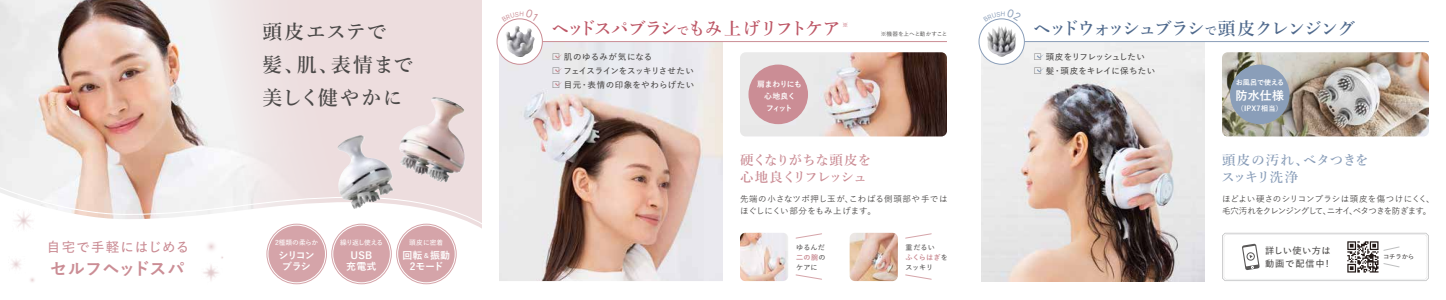
<style>
.page{position:relative;width:1446px;height:300px;background:#fff}
.page>*{position:absolute;margin:0;border:0;box-sizing:border-box;transform-origin:0 0}
.t1{font:600 19.8px/32.6px "Yu Min";letter-spacing:.045em;color:#4b4948}
.t2{font:600 17.7px "Yu Min";letter-spacing:-.095em;color:#506a8d}
.t3{font:600 17.7px "Yu Min";letter-spacing:-.07em;color:#bd5766}
.t4{font:700 17px "Yu Go Pr 6 N";letter-spacing:.015em;color:#cb8d95}
.t5{font:600 13.5px/17.7px "Yu Min";letter-spacing:-.05em;color:#cb8d95}
.t6{font:600 13.5px/17.7px "Yu Min";letter-spacing:-.005em;color:#8a9eb9}
.t7{font:600 13.5px "Yu Go Pr 6 N";letter-spacing:.07em;color:#cb8d95}
.t8{font:700 12px "Yu Go Pr 6 N";color:#fff}
.t9{font:700 9.9px/11.5px "Yu Go Pr 6 N";letter-spacing:-.01em;color:#fff;text-align:center}
.t10{font:600 9.2px/12.8px "Yu Go Pr 6 N";letter-spacing:.055em;color:#4b4948}
.t11{font:500 8.5px/12.8px "Yu Go Pr 6 N";letter-spacing:-.04em;color:#4b4948}
.t12{font:500 8.5px/12.8px "Yu Go Pr 6 N";letter-spacing:.04em;color:#4b4948}
.t13{font:600 8.5px "Yu Go Pr 6 N";letter-spacing:-.055em;color:#4b4948}
.t14{font:600 8.5px "Yu Go Pr 6 N";letter-spacing:.06em;color:#4b4948}
.t15{font:600 8.5px "Yu Go Pr 6 N";letter-spacing:.03em;color:#4b4948}
.t16{font:600 8.5px "Yu Go Pr 6 N";letter-spacing:-.04em;color:#4b4948}
.t17{font:600 8.5px "Yu Go Pr 6 N";letter-spacing:.055em;color:#4b4948}
.t18{font:700 7.8px/12px "Yu Go Pr 6 N";letter-spacing:-.065em;color:#fff;text-align:center}
.t19{font:600 7.1px/9.9px "Yu Go Pr 6 N";letter-spacing:-.005em;color:#595757}
.t20{font:600 7.1px/9.9px "Yu Go Pr 6 N";letter-spacing:.025em;color:#595757;text-align:justify}
.t21{font:700 7.1px "Yu Go Pr 6 N";letter-spacing:.01em;color:#fff}
.t22{font:700 7.1px "Yu Go Pr 6 N";letter-spacing:-.01em;color:#fff}
.t23{font:600 6.7px "Yu Go Pr 6 N";letter-spacing:-.005em;color:#fff}
.t24{font:600 6.7px "Yu Go Pr 6 N";letter-spacing:-.1em;color:#fff}
.t25{font:600 6.7px "Yu Go Pr 6 N";letter-spacing:-.025em;color:#fff}
.t26{font:600 6.4px "Yu Go Pr 6 N";letter-spacing:-.02em;color:#4b4948}
.t27{font:500 5.7px "Yu Go Pr 6 N";letter-spacing:-.015em;color:#4b4948}
.t28{font:500 5.7px "Yu Go Pr 6 N";color:#bd5766}
.s1{font-size:6.4px}
.s2{font-size:12px}
.s3{font-weight:700;color:#cb8d95}
</style>
<div class="page">
<img style="left:981px;top:42px;width:224px;height:239px">
<img style="left:499px;top:42px;width:224px;height:239px">
<img style="left:0;top:0;width:199px;height:183px">
<svg style="left:199px;top:0;width:283px;height:183px;background:#ebdfdf"></svg>
<svg style="left:266px;top:230px;width:191px;height:55px"></svg>
<svg style="left:70px;top:183px;width:412px;height:47px"></svg>
<hr style="left:538px;top:41px;width:409px;height:1px;background:#cb8d95">
<hr style="left:1019px;top:41px;width:410px;height:1px;background:#8a9eb9">
<div style="left:497px;top:19px;width:45px;height:45px;background:#fff;border-radius:50%"></div>
<div style="left:497px;top:18px;width:46px;height:47px;border:1px solid #cb8d95;border-radius:50%"></div>
<div style="left:979px;top:19px;width:45px;height:45px;background:#fff;border-radius:50%"></div>
<div style="left:978px;top:18px;width:47px;height:47px;border:1px solid #8a9eb9;border-radius:50%"></div>
<img style="left:740px;top:52px;width:207px;height:84px">
<img style="left:1222px;top:52px;width:207px;height:84px">
<svg style="left:905px;top:233px;width:27px;height:5px"></svg>
<svg style="left:905px;top:274px;width:27px;height:5px"></svg>
<svg style="left:796px;top:233px;width:26px;height:5px"></svg>
<svg style="left:795px;top:274px;width:27px;height:5px"></svg>
<div style="left:748px;top:64px;width:60px;height:60px;background:#cb8d95;border-radius:50%"></div>
<div style="left:1230px;top:64px;width:59px;height:60px;background:#8a9eb9;border-radius:50%"></div>
<img style="left:849px;top:232px;width:49px;height:49px">
<img style="left:740px;top:232px;width:48px;height:49px">
<svg style="left:555px;top:68px;width:7px;height:4px"></svg>
<svg style="left:555px;top:82px;width:7px;height:4px"></svg>
<svg style="left:555px;top:54px;width:7px;height:5px"></svg>
<svg style="left:1036px;top:68px;width:8px;height:4px"></svg>
<svg style="left:1036px;top:54px;width:8px;height:5px"></svg>
<img style="left:12px;top:266px;width:23px;height:16px">
<img style="left:166px;top:227px;width:89px;height:54px">
<img style="left:0;top:174px;width:70px;height:92px">
<div style="left:267px;top:224px;width:60px;height:60px;border:1px solid #d5a4a9;border-radius:50%"></div>
<div style="left:268px;top:225px;width:57px;height:57px;background:#d5a4a9;border-radius:50%"></div>
<div style="left:396px;top:224px;width:60px;height:60px;border:1px solid #d5a4a9;border-radius:50%"></div>
<div style="left:398px;top:225px;width:57px;height:57px;background:#d5a4a9;border-radius:50%"></div>
<div style="left:331px;top:224px;width:60px;height:60px;border:1px solid #d5a4a9;border-radius:50%"></div>
<div style="left:333px;top:225px;width:57px;height:57px;background:#d5a4a9;border-radius:50%"></div>
<svg style="left:1222px;top:232px;width:207px;height:49px"></svg>
<img style="left:506px;top:26px;width:29px;height:31px">
<img style="left:987px;top:26px;width:29px;height:31px">
<img style="left:337px;top:135px;width:43px;height:74px">
<img style="left:399px;top:98px;width:37px;height:78px">
<svg style="left:989px;top:18px;width:25px;height:4px"></svg>
<svg style="left:509px;top:18px;width:21px;height:3px"></svg>
<h3 class="t7" style="left:47px;top:234px;width:144px">自宅で手軽にはじめる</h3>
<h3 class="t4" style="left:50px;top:258px;width:136px">セルフヘッドスパ</h3>
<h1 class="t1" style="left:262px;top:16px;width:153px">頭皮エステで<br>髪、肌、表情まで美しく健やかに</h1>
<p class="t23" style="left:275px;top:236px;width:45px">2種類の柔らか</p>
<p class="t24" style="left:340px;top:236px;width:45px">繰り返し使える</p>
<p class="t25" style="left:409px;top:236px;width:36px">頭皮に密着</p>
<p class="t9" style="left:279px;top:249px;width:38px">シリコンブラシ</p>
<p class="t9" style="left:346px;top:249px;width:32px">USB充電式</p>
<p class="t9" style="left:402px;top:249px;width:49px">回転<span class="s1">＆</span>振動<br>2モード</p>
<h2 class="t3" style="left:551px;top:19px;width:291px">ヘッドスパブラシ<span class="s2">で</span>もみ上げリフトケア</h2>
<p class="t28" style="left:842px;top:19px;width:7px">※</p>
<p class="t27" style="left:881px;top:28px;width:68px">※機器を上へと動かすこと</p>
<h2 class="t2" style="left:1033px;top:19px;width:324px">ヘッドウォッシュブラシ<span class="s2">で</span>頭皮クレンジング</h2>
<p class="t17" style="left:552px;top:49px;width:102px">□ 肌のゆるみが気になる</p>
<p class="t13" style="left:552px;top:63px;width:144px">□ フェイスラインをスッキリさせたい</p>
<p class="t14" style="left:552px;top:77px;width:144px">□ 目元・表情の印象をやわらげたい</p>
<p class="t16" style="left:1033px;top:49px;width:113px">□ 頭皮をリフレッシュしたい</p>
<p class="t15" style="left:1033px;top:63px;width:123px">□ 髪・頭皮をキレイに保ちたい</p>
<p class="t18" style="left:757px;top:78px;width:46px">肩まわりにも心地良く<br>フィット</p>
<p class="t22" style="left:1236px;top:79px;width:50px">お風呂で使える</p>
<h3 class="t8" style="left:1235px;top:89px;width:50px">防水仕様</h3>
<p class="t21" style="left:1237px;top:105px;width:47px">（IPX7相当）</p>
<h3 class="t5" style="left:740px;top:151px;width:133px">硬くなりがちな頭皮を心地良くリフレッシュ</h3>
<h3 class="t6" style="left:1221px;top:151px;width:149px">頭皮の汚れ、ベタつきをスッキリ洗浄</h3>
<p class="t12" style="left:740px;top:191px;width:209px">先端の小さなツボ押し玉が、こわばる側頭部や手ではほぐしにくい部分をもみ上げます。</p>
<p class="t11" style="left:1222px;top:191px;width:214px">ほどよい硬さのシリコンブラシは頭皮を傷つけにくく、毛穴汚れをクレンジングして、ニオイ、ベタつきを防ぎます。</p>
<p class="t20" style="left:796px;top:241px;width:31px">ゆるんだ<span class="s3">二の腕</span>のケアに</p>
<p class="t19" style="left:905px;top:241px;width:44px">重だるい<br><span class="s3">ふくらはぎ</span>をスッキリ</p>
<p class="t10" style="left:1265px;top:243px;width:67px">詳しい使い方は動画で配信中!</p>
<p class="t26" style="left:1383px;top:251px;width:33px">コチラから</p>
</div>
